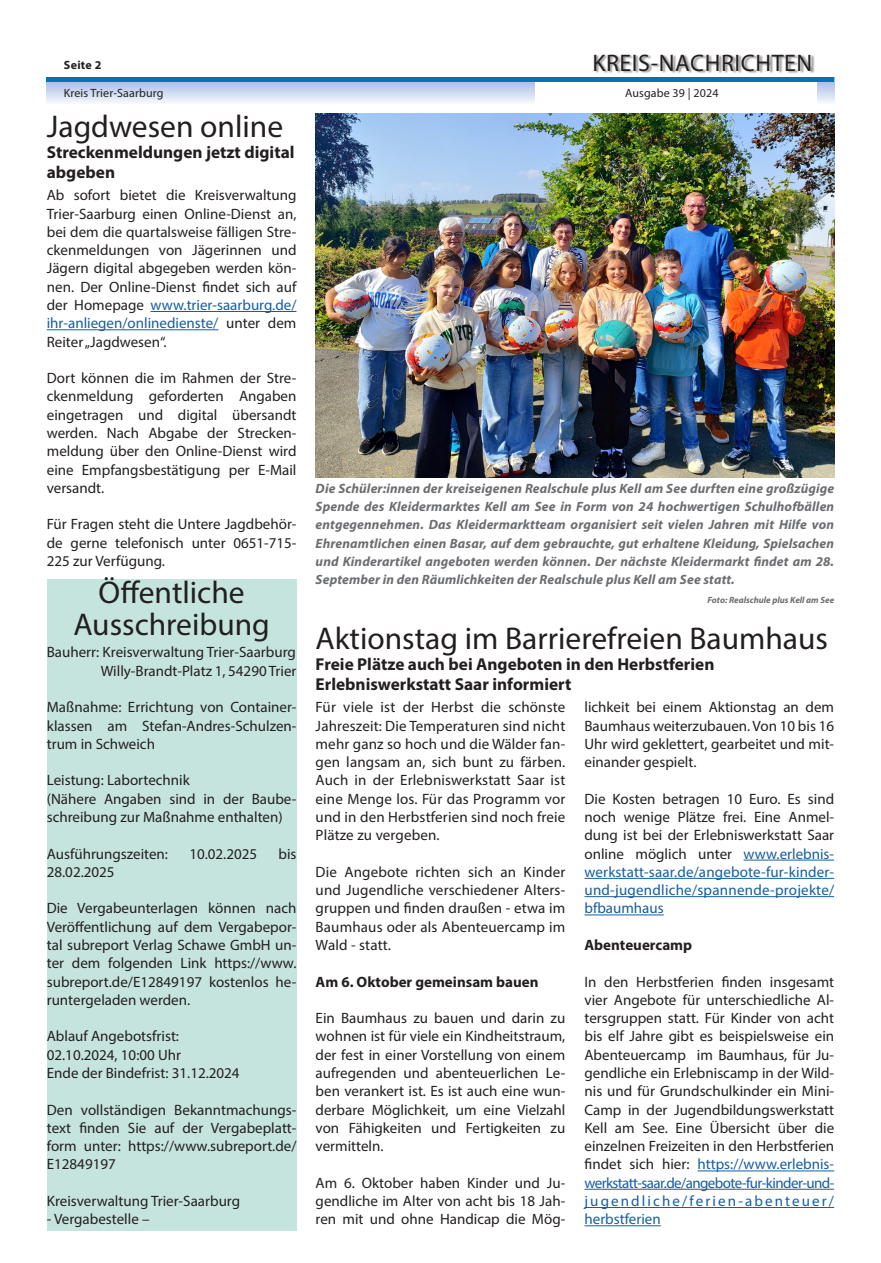
<style>
.page{position:relative;width:881px;height:1263px;background:#fff}
.page>*{position:absolute;margin:0;border:0;box-sizing:border-box;transform-origin:0 0}
.Headline{font:31.5px "Myriad Pro";color:#231f20}
.t1{font:24px "Myriad Pro";letter-spacing:.025em;color:#231f20}
.Subline{font:700 17.25px "Myriad Pro";color:#231f20}
.Fließtext{font:15px/18.3px "Myriad Pro";color:#231f20;text-align:justify}
.Fließtext-2{font:700 15px "Myriad Pro";color:#231f20}
.Bilduntertitel{font:italic 700 13.5px/18.3px "Myriad Pro";letter-spacing:.01em;color:#6c6d70;text-align:justify}
.t2{font:12px "Myriad Pro";letter-spacing:.01em;color:#231f20}
.t3{font:700 12px "Myriad Pro";letter-spacing:.025em;color:#231f20}
.Bilduntertitel-2{font:italic 700 9px "Myriad Pro";color:#6c6d70}
.s1{color:#175d9e}
</style>
<div class="page">
<svg style="left:47px;top:82px;width:786px;height:21px;background:#cedbef"></svg>
<div style="left:535px;top:0;width:281px;height:113px;background:#fff"></div>
<div style="left:594px;top:54px;width:220px;height:20px;background:#231f20;opacity:.5"></div>
<hr style="left:47px;top:78px;width:786px;height:4px;background:#0072bc">
<img style="left:315px;top:114px;width:518px;height:364px">
<div style="left:47px;top:580px;width:249px;height:651px;background:#c6e4de"></div>
<hr style="left:150px;top:311px;width:146px;height:1px;background:#175d9e">
<hr style="left:47px;top:329px;width:171px;height:1px;background:#175d9e">
<hr style="left:743px;top:860px;width:90px;height:1px;background:#175d9e">
<hr style="left:584px;top:878px;width:249px;height:1px;background:#175d9e">
<hr style="left:584px;top:896px;width:249px;height:1px;background:#175d9e">
<hr style="left:584px;top:914px;width:79px;height:1px;background:#175d9e">
<hr style="left:697px;top:1170px;width:136px;height:1px;background:#175d9e">
<hr style="left:584px;top:1189px;width:249px;height:1px;background:#175d9e">
<hr style="left:584px;top:1207px;width:249px;height:1px;background:#175d9e">
<hr style="left:584px;top:1225px;width:76px;height:1px;background:#175d9e">
<p class="t3" style="left:64px;top:57px;width:39px">Seite 2</p>
<h2 class="t1" style="left:592px;top:48px;width:221px">KREIS-NACHRICHTEN</h2>
<p class="t2" style="left:64px;top:86px;width:101px">Kreis Trier-Saarburg</p>
<p class="t2" style="left:625px;top:86px;width:95px">Ausgabe 39 | 2024</p>
<p class="Headline" style="left:47px;top:107px;width:238px">Jagdwesen online</p>
<p class="Subline" style="left:47px;top:141px;width:249px">Streckenmeldungen jetzt digital</p>
<p class="Subline" style="left:47px;top:161px;width:70px">abgeben</p>
<p class="Fließtext" style="left:47px;top:186px;width:251px">Ab sofort bietet die Kreisverwaltung Trier-Saarburg einen Online-Dienst an, bei dem die quartalsweise fälligen Stre&shy;ckenmeldungen von Jägerinnen und Jägern digital abgegeben werden kön&shy;nen. Der Online-Dienst findet sich auf der Homepage <span class="s1">www.trier-saarburg.de/ ihr-anliegen/onlinedienste/</span> unter dem Reiter „Jagdwesen“.</p>
<p class="Fließtext" style="left:47px;top:369px;width:251px">Dort können die im Rahmen der Stre&shy;ckenmeldung geforderten Angaben eingetragen und digital übersandt werden. Nach Abgabe der Strecken&shy;meldung über den Online-Dienst wird eine Empfangsbestätigung per E-Mail versandt.</p>
<p class="Fließtext" style="left:47px;top:515px;width:251px">Für Fragen steht die Untere Jagdbehör&shy;de gerne telefonisch unter 0651-715- 225 zur Verfügung.</p>
<p class="Headline" style="left:99px;top:573px;width:147px">Öffentliche</p>
<p class="Headline" style="left:73px;top:605px;width:198px">Ausschreibung</p>
<p class="Fließtext" style="left:47px;top:643px;width:250px">Bauherr: Kreisverwaltung Trier-Saarburg</p>
<p class="Fließtext" style="left:101px;top:661px;width:197px">Willy-Brandt-Platz 1, 54290 Trier</p>
<p class="Fließtext" style="left:47px;top:698px;width:251px">Maßnahme: Errichtung von Container&shy;klassen am Stefan-Andres-Schulzen&shy;trum in Schweich</p>
<p class="Fließtext" style="left:47px;top:771px;width:144px">Leistung: Labortechnik</p>
<p class="Fließtext" style="left:47px;top:789px;width:251px">(Nähere Angaben sind in der Baube&shy;schreibung zur Maßnahme enthalten)</p>
<p class="Fließtext" style="left:47px;top:844px;width:123px">Ausführungszeiten:</p>
<p class="Fließtext" style="left:189px;top:844px;width:69px">10.02.2025</p>
<p class="Fließtext" style="left:278px;top:844px;width:19px">bis</p>
<p class="Fließtext" style="left:47px;top:862px;width:69px">28.02.2025</p>
<p class="Fließtext" style="left:47px;top:899px;width:251px">Die Vergabeunterlagen können nach Veröffentlichung auf dem Vergabepor&shy;tal subreport Verlag Schawe GmbH un&shy;ter dem folgenden Link https://www. subreport.de/E12849197 kostenlos he&shy;runtergeladen werden.</p>
<p class="Fließtext" style="left:47px;top:1027px;width:134px">Ablauf Angebotsfrist:</p>
<p class="Fließtext" style="left:47px;top:1045px;width:136px">02.10.2024, 10:00 Uhr</p>
<p class="Fließtext" style="left:47px;top:1063px;width:194px">Ende der Bindefrist: 31.12.2024</p>
<p class="Fließtext" style="left:47px;top:1100px;width:251px">Den vollständigen Bekanntmachungs&shy;text finden Sie auf der Vergabeplatt&shy;form unter: https://www.subreport.de/ E12849197</p>
<p class="Fließtext" style="left:47px;top:1191px;width:195px">Kreisverwaltung Trier-Saarburg</p>
<p class="Fließtext" style="left:47px;top:1210px;width:104px">- Vergabestelle –</p>
<p class="Bilduntertitel" style="left:315px;top:479px;width:520px">Die Schüler:innen der kreiseigenen Realschule plus Kell am See durften eine großzügige Spende des Kleidermarktes Kell am See in Form von 24 hochwertigen Schulhofbällen entgegennehmen. Das Kleidermarktteam organisiert seit vielen Jahren mit Hilfe von Ehrenamtlichen einen Basar, auf dem gebrauchte, gut erhaltene Kleidung, Spielsachen und Kinderartikel angeboten werden können. Der nächste Kleidermarkt findet am 28.<br>September in den Räumlichkeiten der Realschule plus Kell am See statt.</p>
<p class="Bilduntertitel-2" style="left:707px;top:594px;width:128px">Foto: Realschule plus Kell am See</p>
<p class="Headline" style="left:315px;top:619px;width:513px">Aktionstag im Barrierefreien Baumhaus</p>
<p class="Subline" style="left:315px;top:653px;width:400px">Freie Plätze auch bei Angeboten in den Herbstferien</p>
<p class="Subline" style="left:315px;top:673px;width:257px">Erlebniswerkstatt Saar informiert</p>
<p class="Fließtext" style="left:315px;top:698px;width:251px">Für viele ist der Herbst die schönste Jahreszeit: Die Temperaturen sind nicht mehr ganz so hoch und die Wälder fan&shy;gen langsam an, sich bunt zu färben.<br>Auch in der Erlebniswerkstatt Saar ist eine Menge los. Für das Programm vor und in den Herbstferien sind noch freie Plätze zu vergeben.</p>
<p class="Fließtext" style="left:315px;top:862px;width:251px">Die Angebote richten sich an Kinder und Jugendliche verschiedener Alters&shy;gruppen und finden draußen - etwa im Baumhaus oder als Abenteuercamp im Wald - statt.</p>
<p class="Fließtext-2" style="left:315px;top:972px;width:224px">Am 6. Oktober gemeinsam bauen</p>
<p class="Fließtext" style="left:315px;top:1009px;width:251px">Ein Baumhaus zu bauen und darin zu wohnen ist für viele ein Kindheitstraum, der fest in einer Vorstellung von einem aufregenden und abenteuerlichen Le&shy;ben verankert ist. Es ist auch eine wun&shy;derbare Möglichkeit, um eine Vielzahl von Fähigkeiten und Fertigkeiten zu vermitteln.</p>
<p class="Fließtext" style="left:315px;top:1173px;width:251px">Am 6. Oktober haben Kinder und Ju&shy;gendliche im Alter von acht bis 18 Jah&shy;ren mit und ohne Handicap die Mög-</p>
<p class="Fließtext" style="left:584px;top:698px;width:251px">lichkeit bei einem Aktionstag an dem Baumhaus weiterzubauen. Von 10 bis 16<br>Uhr wird geklettert, gearbeitet und mit&shy;einander gespielt.</p>
<p class="Fließtext" style="left:584px;top:789px;width:251px">Die Kosten betragen 10 Euro. Es sind noch wenige Plätze frei. Eine Anmel&shy;dung ist bei der Erlebniswerkstatt Saar online möglich unter <span class="s1">www.erlebnis&shy;werkstatt-saar.de/angebote-fur-kinder&shy;und-jugendliche/spannende-projekte/ bfbaumhaus</span></p>
<p class="Fließtext-2" style="left:584px;top:935px;width:109px">Abenteuercamp</p>
<p class="Fließtext" style="left:584px;top:972px;width:251px">In den Herbstferien finden insgesamt vier Angebote für unterschiedliche Al&shy;tersgruppen statt. Für Kinder von acht bis elf Jahre gibt es beispielsweise ein Abenteuercamp im Baumhaus, für Ju&shy;gendliche ein Erlebniscamp in der Wild&shy;nis und für Grundschulkinder ein Mini-Camp in der Jugendbildungswerkstatt Kell am See. Eine Übersicht über die einzelnen Freizeiten in den Herbstferien findet sich hier: <span class="s1">https://www.erlebnis&shy;werkstatt-saar.de/angebote-fur-kinder-und&shy;jugendliche/ferien-abenteuer/ herbstferien</span></p>
</div>
